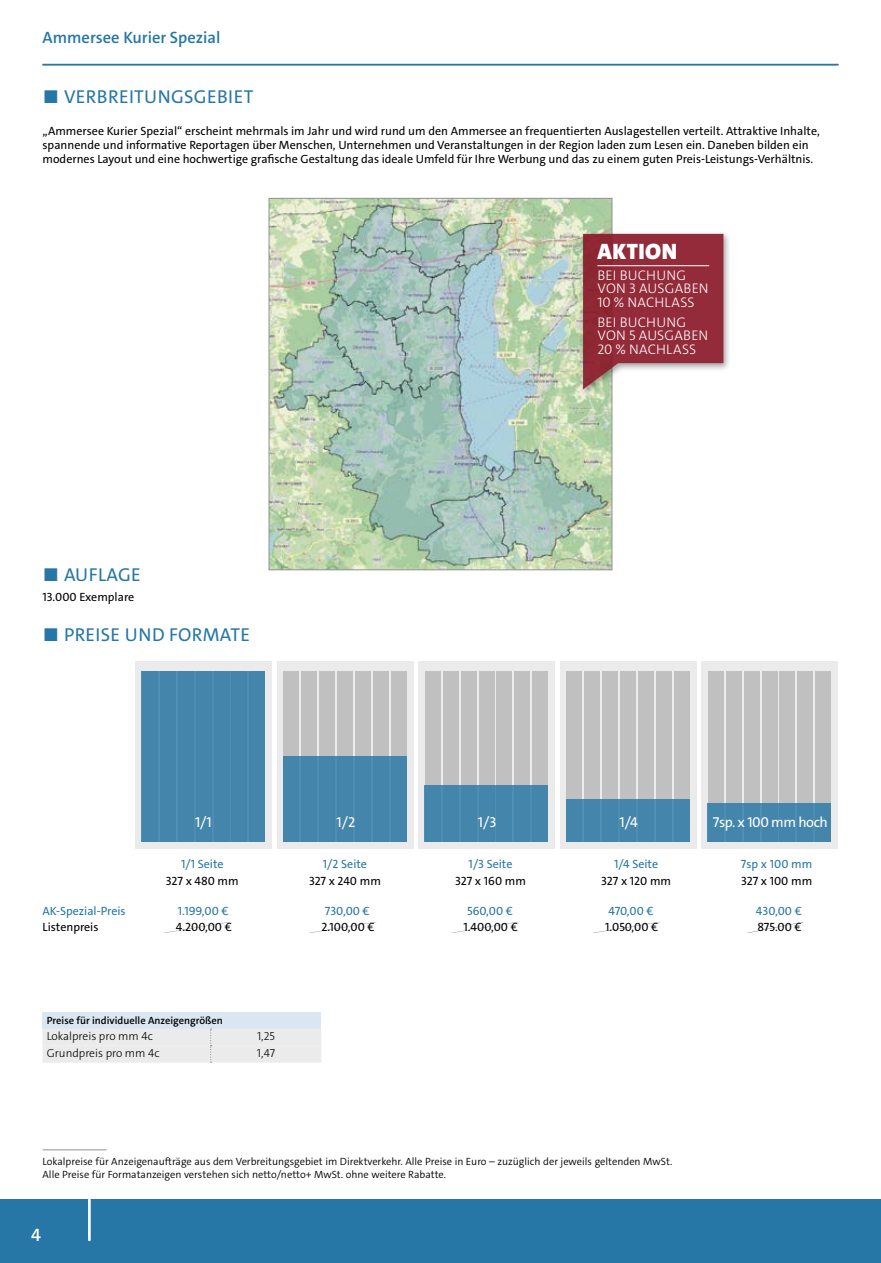
<style>
.page{position:relative;width:881px;height:1263px;background:#fff}
.page>*{position:absolute;margin:0;border:0;box-sizing:border-box;transform-origin:0 0}
.t1{font:900 22.35px "The Sans C4 s";letter-spacing:.025em;color:#fff}
.t2{font:18.75px "The Sans C4 s";letter-spacing:.02em;color:#2677a6}
.t3{font:600 18px "The Sans C4 s";color:#fff}
.t4{font:600 16.5px "The Sans C4 s";color:#2677a6}
.t5{font:14.4px "The Sans C4 s";letter-spacing:-.03em;color:#fff}
.t6{font:300 13.95px/13.4px "The Sans C4 s";letter-spacing:.015em;color:#fff}
.t7{font:12px/14.4px "The Sans C4 s";color:#000}
.t8{font:12px "The Sans C4 s";color:#2677a6}
.t9{font:300 11.7px "The Sans C4 s";color:#000}
.t10{font:300 10.5px/12.6px "The Sans C4 s";color:#000}
.t11{font:600 10.5px "The Sans C4 s";color:#000}
.s1{font-weight:200}
.s2{font-style:italic}
</style>
<div class="page">
<img style="left:270px;top:200px;width:340px;height:368px">
<div style="left:578px;top:230px;width:153px;height:167px;background:#000;opacity:.4"></div>
<svg style="left:583px;top:234px;width:140px;height:155px;background:#9f4653"></svg>
<hr style="left:597px;top:265px;width:111px;height:1px;background:#fff">
<div style="left:43px;top:1012px;width:278px;height:16px;background:#dae6f1"></div>
<div style="left:43px;top:1028px;width:278px;height:35px;background:#ebebeb"></div>
<hr style="left:43px;top:1149px;width:63px;height:1px;background:#939393">
<hr style="left:43px;top:64px;width:795px;height:1px;background:#2677a6">
<div style="left:135px;top:661px;width:136px;height:188px;background:#ebebeb"></div>
<div style="left:418px;top:661px;width:136px;height:188px;background:#ebebeb"></div>
<div style="left:277px;top:661px;width:136px;height:188px;background:#ebebeb"></div>
<div style="left:559px;top:661px;width:136px;height:188px;background:#ebebeb"></div>
<svg style="left:701px;top:661px;width:136px;height:188px;background:#e3e4e4"></svg>
<div style="left:425px;top:671px;width:15px;height:171px;background:#c0c0c0"></div>
<div style="left:442px;top:671px;width:16px;height:171px;background:#c0c0c0"></div>
<div style="left:460px;top:671px;width:16px;height:171px;background:#c0c0c0"></div>
<div style="left:478px;top:671px;width:16px;height:171px;background:#c0c0c0"></div>
<div style="left:514px;top:671px;width:16px;height:171px;background:#c0c0c0"></div>
<div style="left:496px;top:671px;width:16px;height:171px;background:#c0c0c0"></div>
<div style="left:532px;top:671px;width:16px;height:171px;background:#c0c0c0"></div>
<div style="left:283px;top:671px;width:16px;height:171px;background:#c0c0c0"></div>
<div style="left:301px;top:671px;width:16px;height:171px;background:#c0c0c0"></div>
<div style="left:319px;top:671px;width:16px;height:171px;background:#c0c0c0"></div>
<div style="left:337px;top:671px;width:16px;height:171px;background:#c0c0c0"></div>
<div style="left:373px;top:671px;width:15px;height:171px;background:#c0c0c0"></div>
<div style="left:355px;top:671px;width:15px;height:171px;background:#c0c0c0"></div>
<div style="left:391px;top:671px;width:15px;height:171px;background:#c0c0c0"></div>
<div style="left:566px;top:671px;width:16px;height:171px;background:#c0c0c0"></div>
<div style="left:584px;top:671px;width:15px;height:171px;background:#c0c0c0"></div>
<div style="left:602px;top:671px;width:15px;height:171px;background:#c0c0c0"></div>
<div style="left:620px;top:671px;width:15px;height:171px;background:#c0c0c0"></div>
<div style="left:655px;top:671px;width:16px;height:171px;background:#c0c0c0"></div>
<div style="left:638px;top:671px;width:15px;height:171px;background:#c0c0c0"></div>
<div style="left:673px;top:671px;width:16px;height:171px;background:#c0c0c0"></div>
<div style="left:707px;top:671px;width:16px;height:171px;background:#c0c0c0"></div>
<div style="left:725px;top:671px;width:16px;height:171px;background:#c0c0c0"></div>
<div style="left:743px;top:671px;width:16px;height:171px;background:#c0c0c0"></div>
<div style="left:761px;top:671px;width:16px;height:171px;background:#c0c0c0"></div>
<div style="left:797px;top:671px;width:15px;height:171px;background:#c0c0c0"></div>
<div style="left:779px;top:671px;width:15px;height:171px;background:#c0c0c0"></div>
<div style="left:815px;top:671px;width:15px;height:171px;background:#c0c0c0"></div>
<div style="left:142px;top:671px;width:123px;height:171px;background:#4485ab"></div>
<div style="left:424px;top:785px;width:123px;height:57px;background:#4485ab"></div>
<div style="left:283px;top:756px;width:123px;height:86px;background:#4485ab"></div>
<div style="left:566px;top:799px;width:123px;height:43px;background:#4485ab"></div>
<div style="left:707px;top:803px;width:123px;height:39px;background:#4485ab"></div>
<div style="left:0;top:1199px;width:880px;height:64px;background:#2677a6"></div>
<hr style="left:88px;top:1199px;width:2px;height:42px;background:#fff">
<h3 class="t4" style="left:43px;top:26px;width:179px">Ammersee Kurier Spezial</h3>
<h2 class="t2" style="left:43px;top:85px;width:212px"><span class="s1">◼</span> VERBREITUNGSGEBIET</h2>
<p class="t7" style="left:43px;top:123px;width:778px">„Ammersee Kurier Spezial“ erscheint mehrmals im Jahr und wird rund um den Ammersee an frequentierten Auslagestellen verteilt. Attraktive Inhalte, spannende und informative Reportagen über Menschen, Unternehmen und Veranstaltungen in der Region laden zum Lesen ein. Daneben bilden ein modernes Layout und eine hochwertige grafische Gestaltung das ideale Umfeld für Ihre Werbung und das zu einem guten Preis-Leistungs-Verhältnis.</p>
<h2 class="t2" style="left:43px;top:562px;width:100px"><span class="s1">◼</span> AUFLAGE</h2>
<p class="t7" style="left:43px;top:590px;width:93px">13.000 Exemplare</p>
<h2 class="t2" style="left:43px;top:622px;width:209px"><span class="s1">◼</span> PREISE UND FORMATE</h2>
<h1 class="t1" style="left:597px;top:237px;width:81px">AKTION</h1>
<p class="t6" style="left:597px;top:269px;width:113px">BEI BUCHUNG<br>VON 3 AUSGABEN<br>10 % NACHLASS</p>
<p class="t6" style="left:597px;top:316px;width:112px">BEI BUCHUNG<br>VON 5 AUSGABEN<br>20 % NACHLASS</p>
<p class="t5" style="left:195px;top:812px;width:18px">1/1</p>
<p class="t5" style="left:336px;top:812px;width:20px">1/2</p>
<p class="t5" style="left:478px;top:812px;width:20px">1/3</p>
<p class="t5" style="left:619px;top:812px;width:20px">1/4</p>
<p class="t5" style="left:712px;top:812px;width:116px">7sp. x 100 mm hoch</p>
<p class="t8" style="left:181px;top:857px;width:44px">1/1 Seite</p>
<p class="t8" style="left:323px;top:857px;width:46px">1/2 Seite</p>
<p class="t8" style="left:468px;top:857px;width:45px">1/3 Seite</p>
<p class="t8" style="left:614px;top:857px;width:45px">1/4 Seite</p>
<p class="t8" style="left:740px;top:857px;width:73px">7sp x 100 mm</p>
<p class="t7" style="left:166px;top:874px;width:74px">327 x 480 mm</p>
<p class="t7" style="left:309px;top:874px;width:73px">327 x 240 mm</p>
<p class="t7" style="left:455px;top:874px;width:72px">327 x 160 mm</p>
<p class="t7" style="left:601px;top:874px;width:71px">327 x 120 mm</p>
<p class="t7" style="left:740px;top:874px;width:73px">327 x 100 mm</p>
<p class="t8" style="left:43px;top:903px;width:85px">AK-Spezial-Preis</p>
<p class="t8" style="left:178px;top:903px;width:52px">1.199,00 €</p>
<p class="t8" style="left:325px;top:903px;width:46px">730,00 €</p>
<p class="t8" style="left:467px;top:903px;width:47px">560,00 €</p>
<p class="t8" style="left:608px;top:903px;width:47px">470,00 €</p>
<p class="t8" style="left:755px;top:903px;width:47px">430,00 €</p>
<p class="t7" style="left:43px;top:920px;width:57px">Listenpreis</p>
<p class="t7" style="left:174px;top:920px;width:95px"><span class="s2">/</span>4.200,00 €</p>
<p class="t7" style="left:320px;top:920px;width:95px"><span class="s2">/</span>2.100,00 €</p>
<p class="t7" style="left:462px;top:920px;width:95px"><span class="s2">/</span>1.400,00 €</p>
<p class="t7" style="left:603px;top:920px;width:95px"><span class="s2">/</span>1.050,00 €</p>
<p class="t7" style="left:755px;top:920px;width:80px"><span class="s2">/</span>875.00 €</p>
<p class="t11" style="left:47px;top:1014px;width:177px">Preise für individuelle Anzeigengrößen</p>
<p class="t9" style="left:47px;top:1028px;width:107px">Lokalpreis pro mm 4c</p>
<p class="t9" style="left:257px;top:1028px;width:19px">1,25</p>
<p class="t9" style="left:47px;top:1045px;width:114px">Grundpreis pro mm 4c</p>
<p class="t9" style="left:257px;top:1045px;width:20px">1,47</p>
<p class="t10" style="left:43px;top:1155px;width:631px">Lokalpreise für Anzeigenaufträge aus dem Verbreitungsgebiet im Direktverkehr. Alle Preise in Euro – zuzüglich der jeweils geltenden MwSt.<br>Alle Preise für Formatanzeigen verstehen sich netto/netto+ MwSt. ohne weitere Rabatte.</p>
<h3 class="t3" style="left:31px;top:1223px;width:11px">4</h3>
</div>
